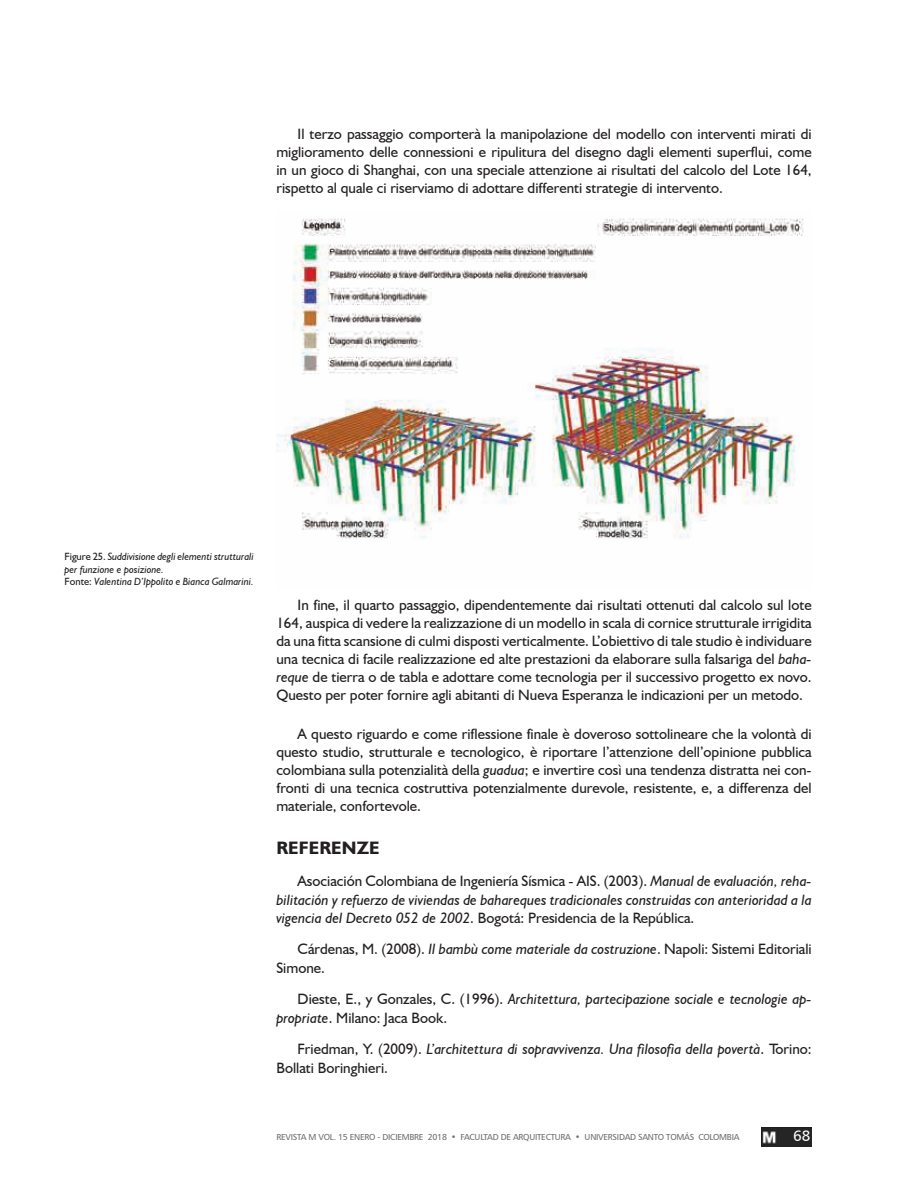
<style>
.page{position:relative;width:918px;height:1188px;background:#fff}
.page>*{position:absolute;margin:0;border:0;box-sizing:border-box;transform-origin:0 0}
.Estilo_T2{font:700 18px "Humanist 521 BT";letter-spacing:.01em;color:#231f20}
.Estilo_texto_interno{font:15px/18px "Humanist 521 BT";color:#231f20;text-align:justify}
.Estilo_texto_-_Refer{font:italic 15px/18.8px "Humanist 521 BT";color:#231f20}
.Estilo_texto_-_Refer-2{font:15px/18.8px "Humanist 521 BT";color:#231f20}
.t1{font:15px "Humanist 777 BT Roman B";color:#fff}
.Estilo_Fotos_-_Fuent{font:italic 10.5px/12.6px "Humanist 521 BT";color:#231f20}
.t2{font:8.7px "Humanist 777 BT Roman B";letter-spacing:-.03em;color:#6c6d70}
.s1{font-style:normal}
.s2{font-style:italic}
</style>
<div class="page">
<img style="left:276px;top:218px;width:528px;height:321px">
<img style="left:761px;top:1127px;width:51px;height:20px">
<p class="Estilo_texto_interno" style="left:276px;top:125px;width:537px;text-indent:21px">Il terzo passaggio comporterà la manipolazione del modello con interventi mirati di miglioramento delle connessioni e ripulitura del disegno dagli elementi superflui, come in un gioco di Shanghai, con una speciale attenzione ai risultati del calcolo del Lote 164, rispetto al quale ci riserviamo di adottare differenti strategie di intervento.</p>
<p class="Estilo_Fotos_-_Fuent" style="left:65px;top:550px;width:191px"><span class="s1">Figure 25.</span> Suddivisione degli elementi strutturali per funzione e posizione.</p>
<p class="Estilo_Fotos_-_Fuent" style="left:65px;top:575px;width:191px"><span class="s1">Fonte:</span> Valentina D’Ippolito e Bianca Galmarini.</p>
<p class="Estilo_texto_interno" style="left:276px;top:596px;width:537px;text-indent:21px">In fine, il quarto passaggio, dipendentemente dai risultati ottenuti dal calcolo sul lote 164, auspica di vedere la realizzazione di un modello in scala di cornice strutturale irrigidita da una fitta scansione di culmi disposti verticalmente. L’obiettivo di tale studio è individuare una tecnica di facile realizzazione ed alte prestazioni da elaborare sulla falsariga del <span class="s2">baha&shy;reque</span> de tierra o de tabla e adottare come tecnologia per il successivo progetto ex novo.<br>Questo per poter fornire agli abitanti di Nueva Esperanza le indicazioni per un metodo.</p>
<p class="Estilo_texto_interno" style="left:276px;top:725px;width:537px;text-indent:21px">A questo riguardo e come riflessione finale è doveroso sottolineare che la volontà di questo studio, strutturale e tecnologico, è riportare l’attenzione dell’opinione pubblica colombiana sulla potenzialità della <span class="s2">guadua</span>; e invertire così una tendenza distratta nei con&shy;fronti di una tecnica costruttiva potenzialmente durevole, resistente, e, a differenza del materiale, confortevole.</p>
<p class="Estilo_T2" style="left:276px;top:837px;width:105px">REFERENZE</p>
<p class="Estilo_texto_-_Refer" style="left:276px;top:871px;width:537px;text-align:justify;text-indent:21px"><span class="s1">Asociación Colombiana de Ingeniería Sísmica - AIS. (2003).</span> Manual de evaluación, reha&shy;bilitación y refuerzo de viviendas de bahareques tradicionales construidas con anterioridad a la vigencia del Decreto 052 de 2002<span class="s1">. Bogotá: Presidencia de la República.</span></p>
<p class="Estilo_texto_-_Refer-2" style="left:276px;top:940px;width:537px;text-indent:21px">Cárdenas, M. (2008). <span class="s2">Il bambù come materiale da costruzione</span>. Napoli: Sistemi Editoriali<br>Simone.</p>
<p class="Estilo_texto_-_Refer" style="left:276px;top:989px;width:537px;text-indent:21px"><span class="s1">Dieste, E., y Gonzales, C. (1996).</span> Architettura, partecipazione sociale e tecnologie ap&shy;propriate<span class="s1">. Milano: Jaca Book.</span></p>
<p class="Estilo_texto_-_Refer" style="left:276px;top:1039px;width:537px;text-indent:21px"><span class="s1">Friedman, Y. (2009).</span> L’architettura di sopravvivenza. Una filosofia della povertà<span class="s1">. Torino:<br>Bollati Boringhieri.</span></p>
<p class="t2" style="left:276px;top:1132px;width:465px">REVISTA M VOL. 15 ENERO - DICIEMBRE 2018 • FACULTAD DE ARQUITECTURA • UNIVERSIDAD SANTO TOMÁS COLOMBIA</p>
<p class="t1" style="left:793px;top:1126px;width:19px">68</p>
</div>
